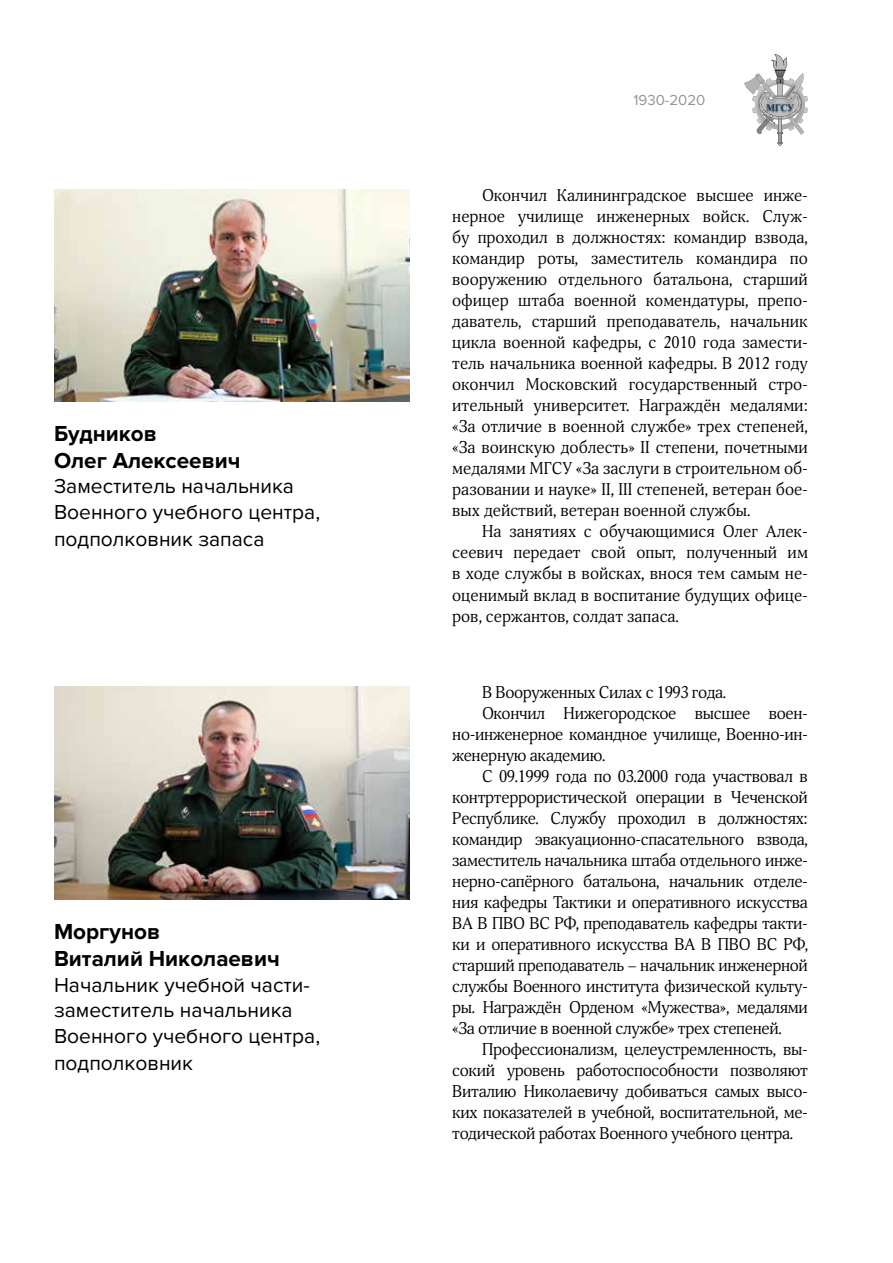
<style>
.page{position:relative;width:893px;height:1263px;background:#fff}
.page>*{position:absolute;margin:0;border:0;box-sizing:border-box;transform-origin:0 0}
.t1{font:700 22.5px/27px "Proxima Nova";color:#000}
.t2{font:21px/26px "Proxima Nova";color:#000}
.t3{font:16.5px/21px "Orbi";letter-spacing:-.02em;color:#000;text-align:justify}
.t4{font:15px "Proxima Nova";color:#939598}
</style>
<div class="page">
<svg style="left:744px;top:54px;width:64px;height:92px"></svg>
<img style="left:54px;top:686px;width:356px;height:214px">
<img style="left:54px;top:189px;width:356px;height:213px">
<h1 class="t1" style="left:54px;top:420px;width:188px">Будников<br>Олег Алексеевич</h1>
<p class="t2" style="left:54px;top:474px;width:268px">Заместитель начальника<br>Военного учебного центра, подполковник запаса</p>
<h1 class="t1" style="left:54px;top:919px;width:227px">Моргунов<br>Виталий Николаевич</h1>
<p class="t2" style="left:54px;top:972px;width:268px">Начальник учебной части&shy;заместитель начальника<br>Военного учебного центра, подполковник</p>
<p class="t4" style="left:633px;top:91px;width:73px">1930-2020</p>
<p class="t3" style="left:452px;top:185px;width:357px;text-indent:30px">Окончил Калининградское высшее инже&shy;нерное училище инженерных войск. Служ&shy;бу проходил в должностях: командир взвода, командир роты, заместитель командира по вооружению отдельного батальона, старший офицер штаба военной комендатуры, препо&shy;даватель, старший преподаватель, начальник цикла военной кафедры, с 2010 года замести&shy;тель начальника военной кафедры. В 2012 году окончил Московский государственный стро&shy;ительный университет. Награждён медалями: «За отличие в военной службе» трех степеней, «За воинскую доблесть» II степени, почетными медалями МГСУ «За заслуги в строительном об&shy;разовании и науке» II, III степеней, ветеран бое&shy;вых действий, ветеран военной службы.</p>
<p class="t3" style="left:452px;top:521px;width:357px;text-indent:30px">На занятиях с обучающимися Олег Алек&shy;сеевич передает свой опыт, полученный им в ходе службы в войсках, внося тем самым не&shy;оценимый вклад в воспитание будущих офице&shy;ров, сержантов, солдат запаса.</p>
<p class="t3" style="left:482px;top:682px;width:246px">В Вооруженных Силах с 1993 года.</p>
<p class="t3" style="left:482px;top:703px;width:327px">Окончил Нижегородское высшее воен-</p>
<p class="t3" style="left:452px;top:724px;width:357px">но-инженерное командное училище, Военно-ин-</p>
<p class="t3" style="left:452px;top:745px;width:155px">женерную академию.</p>
<p class="t3" style="left:482px;top:766px;width:327px">С 09.1999 года по 03.2000 года участвовал в</p>
<p class="t3" style="left:452px;top:787px;width:357px">контртеррористической операции в Чеченской</p>
<p class="t3" style="left:452px;top:808px;width:357px">Республике. Службу проходил в должностях:</p>
<p class="t3" style="left:452px;top:829px;width:357px">командир эвакуационно-спасательного взвода,</p>
<p class="t3" style="left:452px;top:850px;width:357px">заместитель начальника штаба отдельного инже-</p>
<p class="t3" style="left:452px;top:871px;width:357px">нерно-сапёрного батальона, начальник отделе-</p>
<p class="t3" style="left:452px;top:892px;width:357px">ния кафедры Тактики и оперативного искусства</p>
<p class="t3" style="left:452px;top:913px;width:357px">ВА В ПВО ВС РФ, преподаватель кафедры такти-</p>
<p class="t3" style="left:452px;top:934px;width:357px">ки и оперативного искусства ВА В ПВО ВС РФ,</p>
<p class="t3" style="left:452px;top:955px;width:357px">старший преподаватель – начальник инженерной</p>
<p class="t3" style="left:452px;top:976px;width:357px">службы Военного института физической культу-</p>
<p class="t3" style="left:452px;top:997px;width:357px">ры. Награждён Орденом «Мужества», медалями</p>
<p class="t3" style="left:452px;top:1018px;width:331px">«За отличие в военной службе» трех степеней.</p>
<p class="t3" style="left:482px;top:1039px;width:327px">Профессионализм, целеустремленность, вы-</p>
<p class="t3" style="left:452px;top:1060px;width:357px">сокий уровень работоспособности позволяют</p>
<p class="t3" style="left:452px;top:1081px;width:357px">Виталию Николаевичу добиваться самых высо-</p>
<p class="t3" style="left:452px;top:1102px;width:357px">ких показателей в учебной, воспитательной, ме-</p>
<p class="t3" style="left:452px;top:1123px;width:342px">тодической работах Военного учебного центра.</p>
</div>
